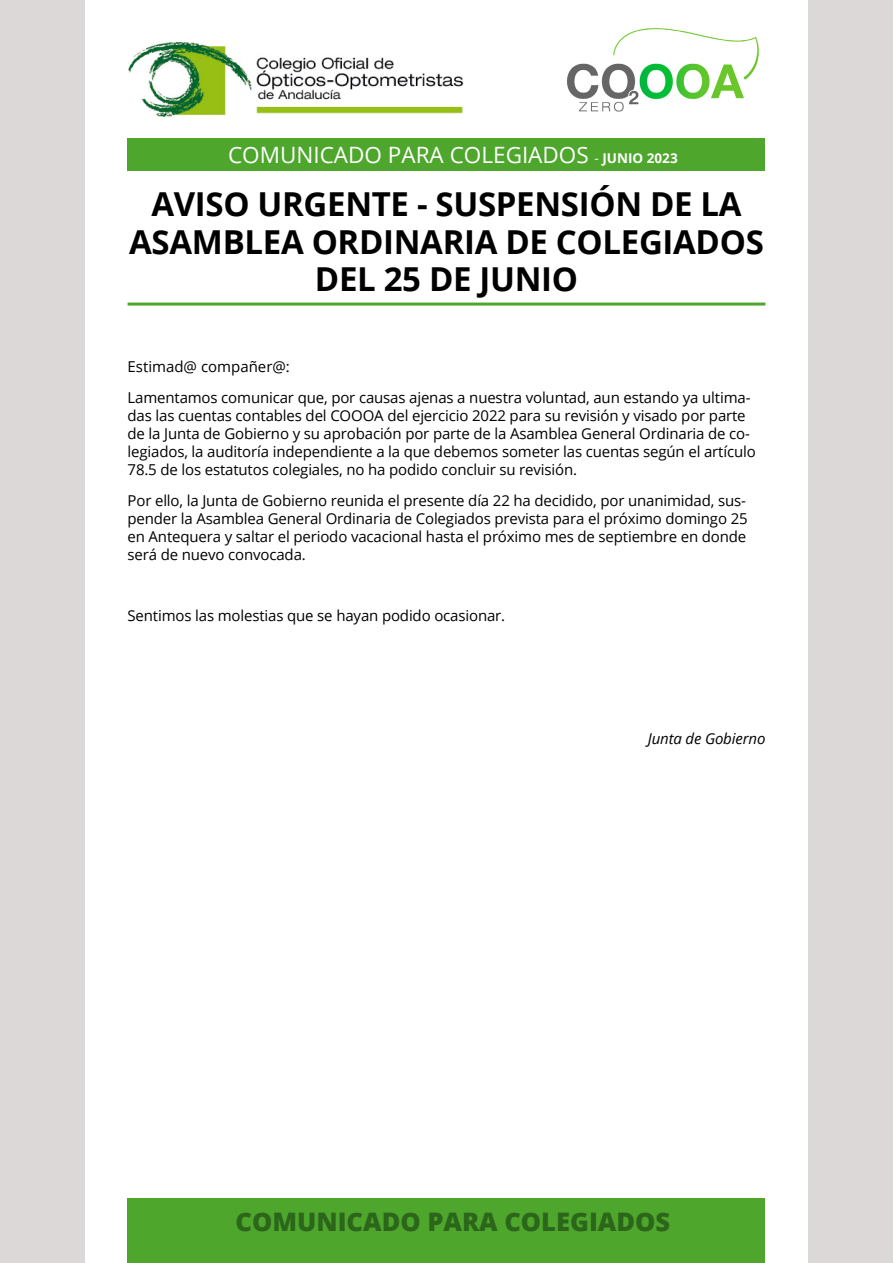
<style>
.page{position:relative;width:893px;height:1263px;background:#dbd8d7}
.page>*{position:absolute;margin:0;border:0;box-sizing:border-box;transform-origin:0 0}
.t1{font:700 33px/37.5px "Open Sans";letter-spacing:-.01em;color:#000;text-align:center}
.t2{font:800 25.5px "Open Sans";color:#2b661b}
.t3{font:22.5px "Open Sans";color:#fff}
.t4{font:15px/18px "Open Sans";letter-spacing:-.01em;color:#000}
.t5{font:italic 15px "Open Sans";letter-spacing:-.01em;color:#000}
.s1{font-size:13.5px}
.s2{font-weight:700;font-size:13.5px}
</style>
<div class="page">
<div style="left:85px;top:0;width:723px;height:1263px;background:#fff"></div>
<div style="left:128px;top:139px;width:637px;height:32px;background:#4ea62c"></div>
<div style="left:127px;top:1199px;width:638px;height:64px;background:#4ea62c"></div>
<hr style="left:128px;top:303px;width:637px;height:3px;background:#4ea62c">
<img style="left:128px;top:42px;width:335px;height:74px">
<img style="left:567px;top:28px;width:192px;height:84px">
<h3 class="t3" style="left:228px;top:140px;width:451px">COMUNICADO PARA COLEGIADOS <span class="s1">-</span> <span class="s2">JUNIO 2023</span></h3>
<h1 class="t1" style="left:129px;top:185px;width:636px">AVISO URGENTE - SUSPENSIÓN DE LA<br>ASAMBLEA ORDINARIA DE COLEGIADOS<br>DEL 25 DE JUNIO</h1>
<p class="t4" style="left:128px;top:351px;width:624px;line-height:30.8px">Estimad@ compañer@:<br>Lamentamos comunicar que, por causas ajenas a nuestra voluntad, aun estando ya ultima-</p>
<p class="t4" style="left:128px;top:406px;width:630px">das las cuentas contables del COOOA del ejercicio 2022 para su revisión y visado por parte de la Junta de Gobierno y su aprobación por parte de la Asamblea General Ordinaria de co&shy;legiados, la auditoría independiente a la que debemos someter las cuentas según el artículo 78.5 de los estatutos colegiales, no ha podido concluir su revisión.</p>
<p class="t4" style="left:128px;top:491px;width:622px;text-align:justify">Por ello, la Junta de Gobierno reunida el presente día 22 ha decidido, por unanimidad, sus&shy;pender la Asamblea General Ordinaria de Colegiados prevista para el próximo domingo 25 en Antequera y saltar el periodo vacacional hasta el próximo mes de septiembre en donde será de nuevo convocada.</p>
<p class="t4" style="left:128px;top:606px;width:379px">Sentimos las molestias que se hayan podido ocasionar.</p>
<p class="t5" style="left:648px;top:729px;width:119px">Junta de Gobierno</p>
<h2 class="t2" style="left:236px;top:1202px;width:436px">COMUNICADO PARA COLEGIADOS</h2>
</div>
